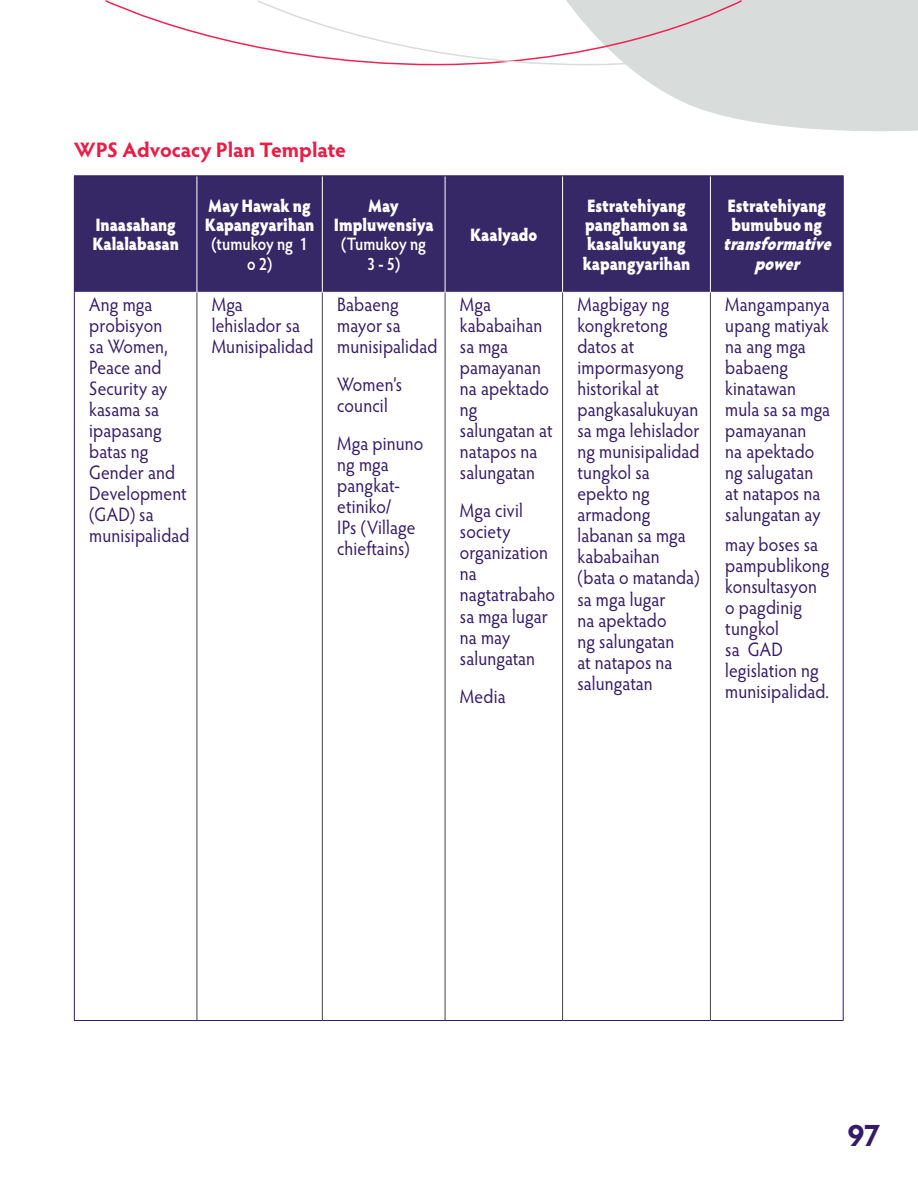
<style>
.page{position:relative;width:918px;height:1188px;background:#fff}
.page>*{position:absolute;margin:0;border:0;box-sizing:border-box;transform-origin:0 0}
.t1{font:700 31.5px "Hypatia Sans Pro";color:#351a67}
.Body_Text_BOLD{font:700 21px "Hypatia Sans Pro";letter-spacing:-.005em;color:#eb1d46}
.TablTextFL{font:19.5px/21px "Hypatia Sans Pro";letter-spacing:.01em;color:#351a67;scale:.9 1}
.TableTituloB{font:900 18px/19.5px "Hypatia Sans Pro";letter-spacing:-.005em;color:#fff;text-align:center;scale:.85 1}
.TableTituloB-2{font:600 18px/19.4px "Hypatia Sans Pro";color:#fff;text-align:center;scale:.85 1}
.s1{font-weight:600}
.s2{font-style:italic}
</style>
<div class="page">
<svg style="left:628px;top:0;width:290px;height:132px;fill:#d8dcdb"></svg>
<svg style="left:105px;top:0;width:790px;height:66px"></svg>
<div style="left:75px;top:176px;width:768px;height:116px;background:#362867"></div>
<hr style="left:197px;top:176px;width:1px;height:116px;background:#fff">
<hr style="left:322px;top:176px;width:1px;height:116px;background:#fff">
<hr style="left:445px;top:176px;width:1px;height:116px;background:#fff">
<hr style="left:562px;top:176px;width:1px;height:116px;background:#fff">
<hr style="left:710px;top:176px;width:1px;height:116px;background:#fff">
<hr style="left:197px;top:293px;width:1px;height:727px;background:#434343">
<hr style="left:322px;top:293px;width:1px;height:727px;background:#434343">
<hr style="left:445px;top:293px;width:1px;height:727px;background:#434343">
<hr style="left:562px;top:293px;width:1px;height:727px;background:#434343">
<hr style="left:710px;top:293px;width:1px;height:727px;background:#434343">
<hr style="left:74px;top:175px;width:123px;height:1px;background:#351a67">
<hr style="left:74px;top:176px;width:1px;height:116px;background:#351a67">
<hr style="left:197px;top:175px;width:125px;height:1px;background:#351a67">
<hr style="left:322px;top:175px;width:123px;height:1px;background:#351a67">
<hr style="left:445px;top:175px;width:118px;height:1px;background:#351a67">
<hr style="left:563px;top:175px;width:147px;height:1px;background:#351a67">
<hr style="left:710px;top:175px;width:134px;height:1px;background:#351a67">
<hr style="left:843px;top:176px;width:1px;height:116px;background:#351a67">
<hr style="left:74px;top:292px;width:1px;height:728px;background:#351a67">
<hr style="left:843px;top:292px;width:1px;height:728px;background:#351a67">
<hr style="left:74px;top:1020px;width:123px;height:1px;background:#351a67">
<hr style="left:197px;top:1020px;width:125px;height:1px;background:#351a67">
<hr style="left:322px;top:1020px;width:123px;height:1px;background:#351a67">
<hr style="left:445px;top:1020px;width:118px;height:1px;background:#351a67">
<hr style="left:563px;top:1020px;width:147px;height:1px;background:#351a67">
<hr style="left:710px;top:1020px;width:134px;height:1px;background:#351a67">
<p class="Body_Text_BOLD" style="left:74px;top:135px;width:274px">WPS Advocacy Plan Template</p>
<p class="TableTituloB" style="left:92px;top:214px;width:103px;text-align:left">Inaasahang<br>Kalalabasan</p>
<p class="TableTituloB" style="left:205px;top:195px;width:130px">May Hawak ng<br>Kapangyarihan <span class="s1">(tumukoy ng 1<br>o 2)</span></p>
<p class="TableTituloB" style="left:334px;top:195px;width:119px">May<br>Impluwensiya</p>
<p class="TableTituloB-2" style="left:341px;top:234px;width:101px">(Tumukoy ng<br>3 - 5)</p>
<p class="TablTextFL" style="left:89px;top:293px;width:113px">Ang mga probisyon<br>sa Women,<br>Peace and<br>Security ay kasama sa ipapasang batas ng<br>Gender and<br>Development (GAD) sa munisipalidad</p>
<p class="TablTextFL" style="left:212px;top:293px;width:114px">Mga lehislador sa<br>Munisipalidad</p>
<p class="TablTextFL" style="left:337px;top:293px;width:113px">Babaeng mayor sa munisipalidad</p>
<p class="TablTextFL" style="left:337px;top:373px;width:74px">Women’s council</p>
<p class="TablTextFL" style="left:337px;top:432px;width:97px">Mga pinuno ng mga pangkat&shy;etiniko/<br>IPs (Village chieftains)</p>
<p class="TableTituloB" style="left:470px;top:224px;width:81px">Kaalyado</p>
<p class="TablTextFL" style="left:460px;top:293px;width:104px">Mga kababaihan sa mga pamayanan na apektado ng salungatan at natapos na salungatan</p>
<p class="TablTextFL" style="left:460px;top:500px;width:107px">Mga civil society organization na nagtatrabaho sa mga lugar na may salungatan</p>
<p class="TablTextFL" style="left:460px;top:685px;width:52px">Media</p>
<p class="TableTituloB" style="left:583px;top:195px;width:128px;text-align:left">Estratehiyang panghamon sa kasalukuyang kapangyarihan</p>
<p class="TableTituloB" style="left:723px;top:195px;width:136px">Estratehiyang bumubuo ng <span class="s2">transformative power</span></p>
<p class="TablTextFL" style="left:577px;top:293px;width:137px">Magbigay ng kongkretong datos at impormasyong historikal at pangkasalukuyan sa mga lehislador ng munisipalidad tungkol sa epekto ng armadong labanan sa mga kababaihan (bata o matanda) sa mga lugar<br>na apektado<br>ng salungatan<br>at natapos na salungatan</p>
<p class="TablTextFL" style="left:725px;top:293px;width:118px">Mangampanya upang matiyak na ang mga babaeng kinatawan mula sa sa mga pamayanan<br>na apektado ng salugatan at natapos na salungatan ay</p>
<p class="TablTextFL" style="left:725px;top:533px;width:117px">may boses sa pampublikong konsultasyon o pagdinig tungkol<br>sa GAD legislation ng munisipalidad.</p>
<h1 class="t1" style="left:848px;top:1112px;width:34px">97</h1>
</div>
